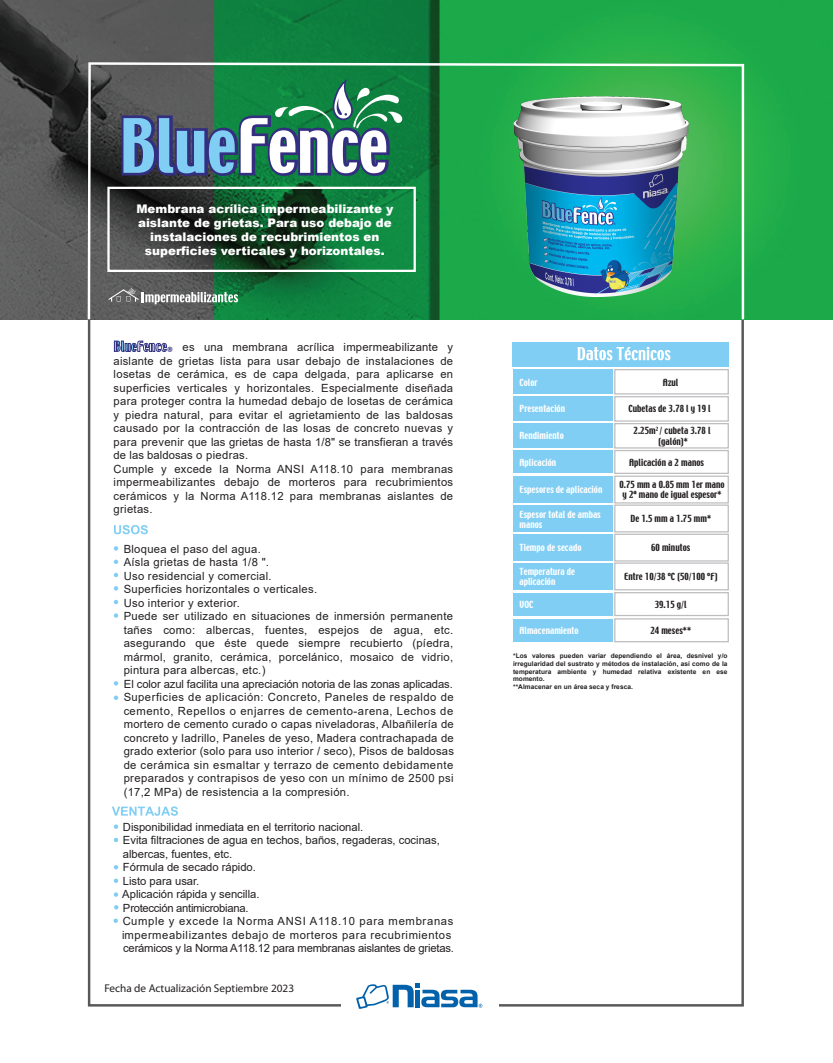
<style>
.page{position:relative;width:833px;height:1063px;background:#fff}
.page>*{position:absolute;margin:0;border:0;box-sizing:border-box;transform-origin:0 0}
.t1{font:900 11.88px/14.2px "Arial";color:#fff;text-align:center}
.t2{font:11.25px/13.5px "Arial";letter-spacing:.025em;color:#231f20}
.t3{font:11.25px/13.5px "Arial";letter-spacing:-.005em;color:#231f20}
.t4{font:11.25px "Myriad Pro";color:#231f20}
.t5{font:8.75px/10.5px "Techno";letter-spacing:.005em;color:#231f20;text-align:center}
.t6{font:8.75px/10.5px "Techno";letter-spacing:.005em;color:#fff}
.t7{font:700 6.5px/7.5px "Arial";letter-spacing:.005em;color:#231f20}
.s1{font-family:"Techno";font-size:12.5px;color:#80cef3}
.s2{font-family:"Techno";font-size:12.5px;color:#fff}
.s3{font-family:"Techno";font-size:7.25px;color:#31307f}
</style>
<div class="page">
<img style="left:0;top:0;width:833px;height:319px">
<svg style="left:86px;top:61px;width:659px;height:261px;background:#2f844b"></svg>
<svg style="left:108px;top:288px;width:130px;height:16px;background:#7f8d85"></svg>
<svg style="left:122px;top:79px;width:280px;height:97px"></svg>
<svg style="left:114px;top:525px;width:34px;height:9px"></svg>
<svg style="left:112px;top:806px;width:66px;height:10px"></svg>
<svg style="left:114px;top:546px;width:4px;height:5px"></svg>
<svg style="left:114px;top:573px;width:4px;height:4px"></svg>
<svg style="left:114px;top:560px;width:4px;height:4px"></svg>
<svg style="left:114px;top:613px;width:4px;height:5px"></svg>
<svg style="left:114px;top:600px;width:4px;height:4px"></svg>
<svg style="left:114px;top:586px;width:4px;height:5px"></svg>
<svg style="left:114px;top:681px;width:4px;height:5px"></svg>
<svg style="left:114px;top:825px;width:4px;height:4px"></svg>
<svg style="left:114px;top:838px;width:4px;height:4px"></svg>
<svg style="left:114px;top:865px;width:4px;height:4px"></svg>
<svg style="left:114px;top:892px;width:4px;height:5px"></svg>
<svg style="left:114px;top:879px;width:4px;height:4px"></svg>
<svg style="left:114px;top:905px;width:4px;height:4px"></svg>
<div style="left:513px;top:342px;width:216px;height:24px;background:#80cef3"></div>
<div style="left:513px;top:424px;width:99px;height:24px;background:#80cef3"></div>
<div style="left:513px;top:451px;width:99px;height:22px;background:#80cef3"></div>
<div style="left:513px;top:476px;width:99px;height:27px;background:#80cef3"></div>
<div style="left:614px;top:476px;width:115px;height:28px;border:1px solid #bdbcbf"></div>
<div style="left:513px;top:505px;width:99px;height:27px;background:#80cef3"></div>
<div style="left:614px;top:505px;width:115px;height:27px;border:1px solid #bdbcbf"></div>
<div style="left:513px;top:534px;width:99px;height:27px;background:#80cef3"></div>
<div style="left:614px;top:534px;width:115px;height:28px;border:1px solid #bdbcbf"></div>
<div style="left:513px;top:563px;width:99px;height:27px;background:#80cef3"></div>
<div style="left:614px;top:562px;width:115px;height:28px;border:1px solid #bdbcbf"></div>
<div style="left:614px;top:423px;width:115px;height:26px;border:1px solid #bdbcbf"></div>
<div style="left:513px;top:397px;width:99px;height:24px;background:#80cef3"></div>
<div style="left:614px;top:396px;width:115px;height:26px;border:1px solid #bdbcbf"></div>
<div style="left:513px;top:370px;width:99px;height:24px;background:#80cef3"></div>
<div style="left:614px;top:369px;width:115px;height:26px;border:1px solid #bdbcbf"></div>
<div style="left:614px;top:450px;width:115px;height:24px;border:1px solid #bdbcbf"></div>
<div style="left:513px;top:593px;width:99px;height:23px;background:#80cef3"></div>
<div style="left:614px;top:592px;width:115px;height:24px;border:1px solid #bdbcbf"></div>
<svg style="left:578px;top:347px;width:92px;height:13px"></svg>
<svg style="left:114px;top:340px;width:53px;height:12px"></svg>
<div style="left:513px;top:619px;width:99px;height:23px;background:#80cef3"></div>
<div style="left:614px;top:618px;width:115px;height:24px;border:1px solid #bdbcbf"></div>
<svg style="left:114px;top:919px;width:4px;height:4px"></svg>
<svg style="left:114px;top:696px;width:4px;height:4px"></svg>
<svg style="left:356px;top:983px;width:126px;height:26px"></svg>
<img style="left:508px;top:90px;width:191px;height:214px">
<p class="t1" style="left:136px;top:201px;width:258px">Membrana acrílica impermeabilizante y aislante de grietas. Para uso debajo de instalaciones de recubrimientos en superficies verticales y horizontales.</p>
<p class="t2" style="left:114px;top:341px;width:341px"><span class="s1">Blue</span><span class="s2">Fence</span><span class="s3">®</span> es una membrana acrílica impermeabilizante y aislante de grietas lista para usar debajo de instalaciones de losetas de cerámica, es de capa delgada, para aplicarse en superficies verticales y horizontales. Especialmente diseñada para proteger contra la humedad debajo de losetas de cerámica y piedra natural, para evitar el agrietamiento de las baldosas causado por la contracción de las losas de concreto nuevas y para prevenir que las grietas de hasta 1/8" se transfieran a través de las baldosas o piedras.<br>Cumple y excede la Norma ANSI A118.10 para membranas impermeabilizantes debajo de morteros para recubrimientos cerámicos y la Norma A118.12 para membranas aislantes de grietas.</p>
<p class="t2" style="left:124px;top:542px;width:332px">Bloquea el paso del agua.<br>Aísla grietas de hasta 1/8 ".<br>Uso residencial y comercial.<br>Superficies horizontales o verticales.<br>Uso interior y exterior.<br>Puede ser utilizado en situaciones de inmersión permanente tañes como: albercas, fuentes, espejos de agua, etc. asegurando que éste quede siempre recubierto (píedra, mármol, granito, cerámica, porcelánico, mosaico de vidrio, pintura para albercas, etc.)<br>El color azul facilita una apreciación notoria de las zonas aplicadas.<br>Superficies de aplicación: Concreto, Paneles de respaldo de cemento, Repellos o enjarres de cemento-arena, Lechos de mortero de cemento curado o capas niveladoras, Albañilería de concreto y ladrillo, Paneles de yeso, Madera contrachapada de grado exterior (solo para uso interior / seco), Pisos de baldosas de cerámica sin esmaltar y terrazo de cemento debidamente preparados y contrapisos de yeso con un mínimo de 2500 psi (17,2 MPa) de resistencia a la compresión.</p>
<p class="t3" style="left:122px;top:820px;width:333px">Disponibilidad inmediata en el territorio nacional.<br>Evita filtraciones de agua en techos, baños, regaderas, cocinas, albercas, fuentes, etc.<br>Fórmula de secado rápido.<br>Listo para usar.<br>Aplicación rápida y sencilla.<br>Protección antimicrobiana.<br>Cumple y excede la Norma ANSI A118.10 para membranas impermeabilizantes debajo de morteros para recubrimientos cerámicos y la Norma A118.12 para membranas aislantes de grietas.</p>
<p class="t4" style="left:104px;top:982px;width:191px">Fecha de Actualización Septiembre 2023</p>
<p class="t6" style="left:519px;top:378px;width:20px">Color</p>
<p class="t5" style="left:663px;top:378px;width:17px">Azul</p>
<p class="t6" style="left:519px;top:404px;width:47px">Presentación</p>
<p class="t5" style="left:628px;top:404px;width:84px">Cubetas de 3.78 l y 19 l</p>
<p class="t6" style="left:519px;top:431px;width:46px">Rendimiento</p>
<p class="t5" style="left:633px;top:426px;width:78px">2.25m<sup>2</sup> / cubeta 3.78 l (galón)*</p>
<p class="t6" style="left:519px;top:457px;width:38px">Aplicación</p>
<p class="t5" style="left:629px;top:457px;width:76px">Aplicación a 2 manos</p>
<p class="t6" style="left:519px;top:485px;width:84px">Espesores de aplicación</p>
<p class="t5" style="left:619px;top:480px;width:107px">0.75 mm a 0.85 mm 1er mano y 2ª mano de igual espesor*</p>
<p class="t6" style="left:519px;top:509px;width:83px">Espesor total de ambas manos</p>
<p class="t5" style="left:630px;top:514px;width:82px">De 1.5 mm a 1.75 mm*</p>
<p class="t6" style="left:519px;top:542px;width:64px">Tiempo de secado</p>
<p class="t5" style="left:651px;top:542px;width:41px">60 minutos</p>
<p class="t6" style="left:519px;top:566px;width:57px">Temperatura de aplicación</p>
<p class="t5" style="left:624px;top:571px;width:95px">Entre 10/38 ºC (50/100 ºF)</p>
<p class="t6" style="left:519px;top:599px;width:16px">VOC</p>
<p class="t5" style="left:655px;top:599px;width:33px">39.15 g/l</p>
<p class="t6" style="left:519px;top:626px;width:61px">Almacenamiento</p>
<p class="t5" style="left:650px;top:626px;width:42px">24 meses**</p>
<p class="t7" style="left:513px;top:653px;width:216px">*Los valores pueden variar dependiendo el área, desnivel y/o irregularidad del sustrato y métodos de instalación, así como de la temperatura ambiente y humedad relativa existente en ese momento.<br>**Almacenar en un área seca y fresca.</p>
</div>
